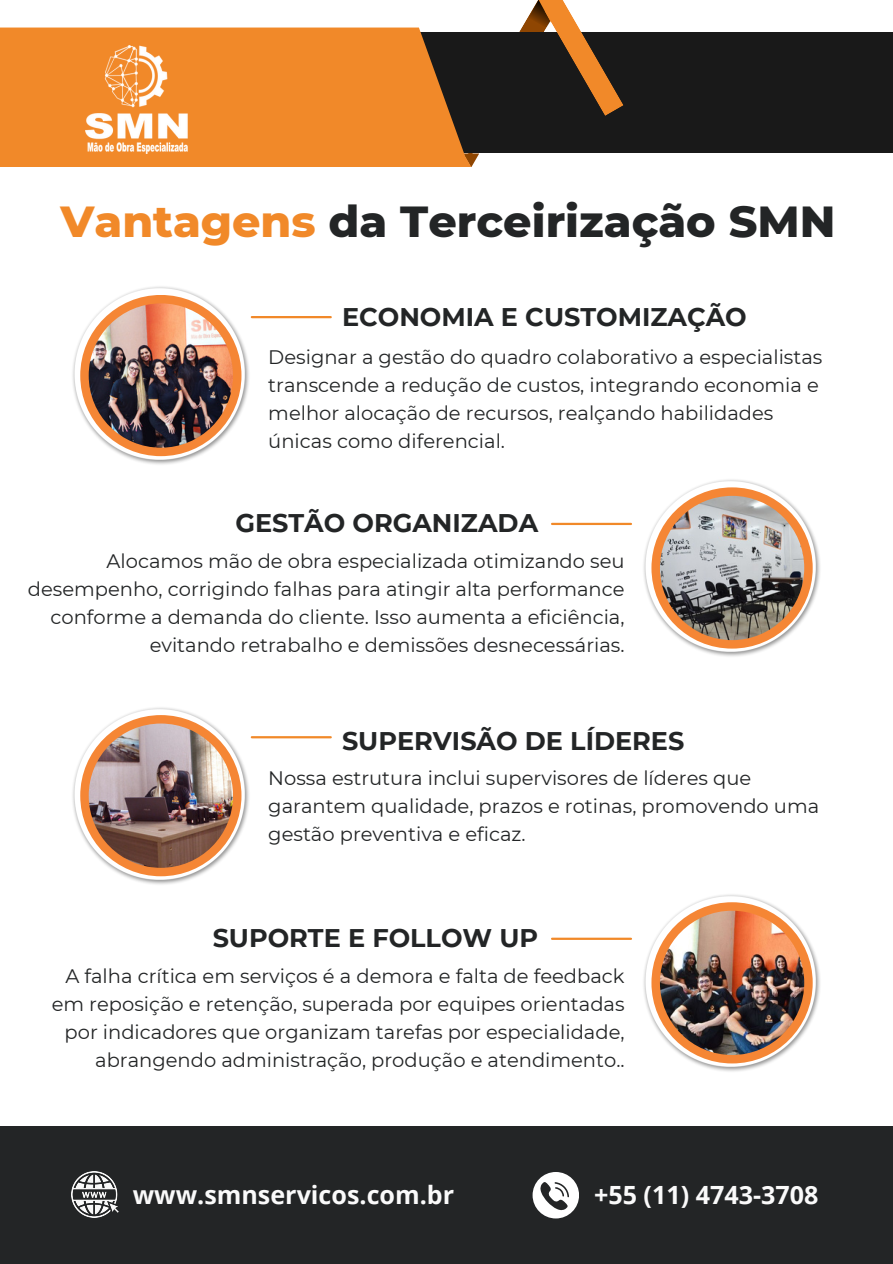
<style>
.page{position:relative;width:893px;height:1264px;background:#fff}
.page>*{position:absolute;margin:0;border:0;box-sizing:border-box;transform-origin:0 0}
.t1{font:800 44.4px "Montserrat";color:#232526}
.t2{font:700 25.5px "Montserrat";color:#232526}
.t3{font:700 25.05px "Open Sans";color:#fafafa}
.t4{font:19.5px/28.2px "Montserrat";color:#232526}
.s1{color:#f18929}
</style>
<div class="page">
<div style="left:395px;top:33px;width:497px;height:120px;background:#191919"></div>
<svg style="left:0;top:0;width:623px;height:167px"></svg>
<div style="left:0;top:28px;width:465px;height:127px;background:#f18929"></div>
<img style="left:85px;top:45px;width:103px;height:108px">
<div style="left:0;top:1126px;width:892px;height:137px;background:#232526"></div>
<img style="left:71px;top:1171px;width:47px;height:45px">
<svg style="left:532px;top:1172px;width:46px;height:46px"></svg>
<img style="left:72px;top:286px;width:179px;height:179px">
<div style="left:80px;top:295px;width:161px;height:161px;background:#f58635;border-radius:50%"></div>
<img style="left:89px;top:303px;width:144px;height:144px;border-radius:50%">
<hr style="left:252px;top:316px;width:79px;height:2px;background:#f18929">
<img style="left:643px;top:479px;width:177px;height:178px">
<div style="left:651px;top:487px;width:161px;height:161px;background:#f58635;border-radius:50%"></div>
<img style="left:660px;top:496px;width:144px;height:144px;border-radius:50%">
<hr style="left:552px;top:523px;width:79px;height:2px;background:#f18929">
<img style="left:72px;top:707px;width:179px;height:178px">
<div style="left:80px;top:715px;width:161px;height:161px;background:#f58635;border-radius:50%"></div>
<img style="left:89px;top:723px;width:144px;height:144px;border-radius:50%">
<hr style="left:252px;top:736px;width:79px;height:2px;background:#f18929">
<img style="left:643px;top:894px;width:177px;height:178px">
<div style="left:651px;top:902px;width:161px;height:161px;background:#f58635;border-radius:50%"></div>
<img style="left:660px;top:910px;width:144px;height:144px;border-radius:50%">
<hr style="left:552px;top:937px;width:79px;height:2px;background:#f18929">
<p class="t1" style="left:60px;top:194px;width:776px"><span class="s1">Vantagens</span> da Terceirização SMN</p>
<p class="t2" style="left:342px;top:301px;width:406px">ECONOMIA E CUSTOMIZAÇÃO</p>
<h2 class="t4" style="left:268px;top:342px;width:555px">Designar a gestão do quadro colaborativo a especialistas transcende a redução de custos, integrando economia e melhor alocação de recursos, realçando habilidades únicas como diferencial.</h2>
<p class="t2" style="left:235px;top:507px;width:304px">GESTÃO ORGANIZADA</p>
<p class="t4" style="left:28px;top:546px;width:598px;text-align:right">Alocamos mão de obra especializada otimizando seu desempenho, corrigindo falhas para atingir alta performance conforme a demanda do cliente. Isso aumenta a eficiência, evitando retrabalho e demissões desnecessárias.</p>
<p class="t2" style="left:342px;top:725px;width:344px">SUPERVISÃO DE LÍDERES</p>
<h2 class="t4" style="left:268px;top:763px;width:552px">Nossa estrutura inclui supervisores de líderes que garantem qualidade, prazos e rotinas, promovendo uma gestão preventiva e eficaz.</h2>
<p class="t2" style="left:213px;top:922px;width:327px">SUPORTE E FOLLOW UP</p>
<h2 class="t4" style="left:52px;top:961px;width:574px;text-align:right">A falha crítica em serviços é a demora e falta de feedback em reposição e retenção, superada por equipes orientadas por indicadores que organizam tarefas por especialidade, abrangendo administração, produção e atendimento..</h2>
<p class="t3" style="left:133px;top:1177px;width:323px">www.smnservicos.com.br</p>
<p class="t3" style="left:594px;top:1177px;width:226px">+55 (11) 4743-3708</p>
</div>
